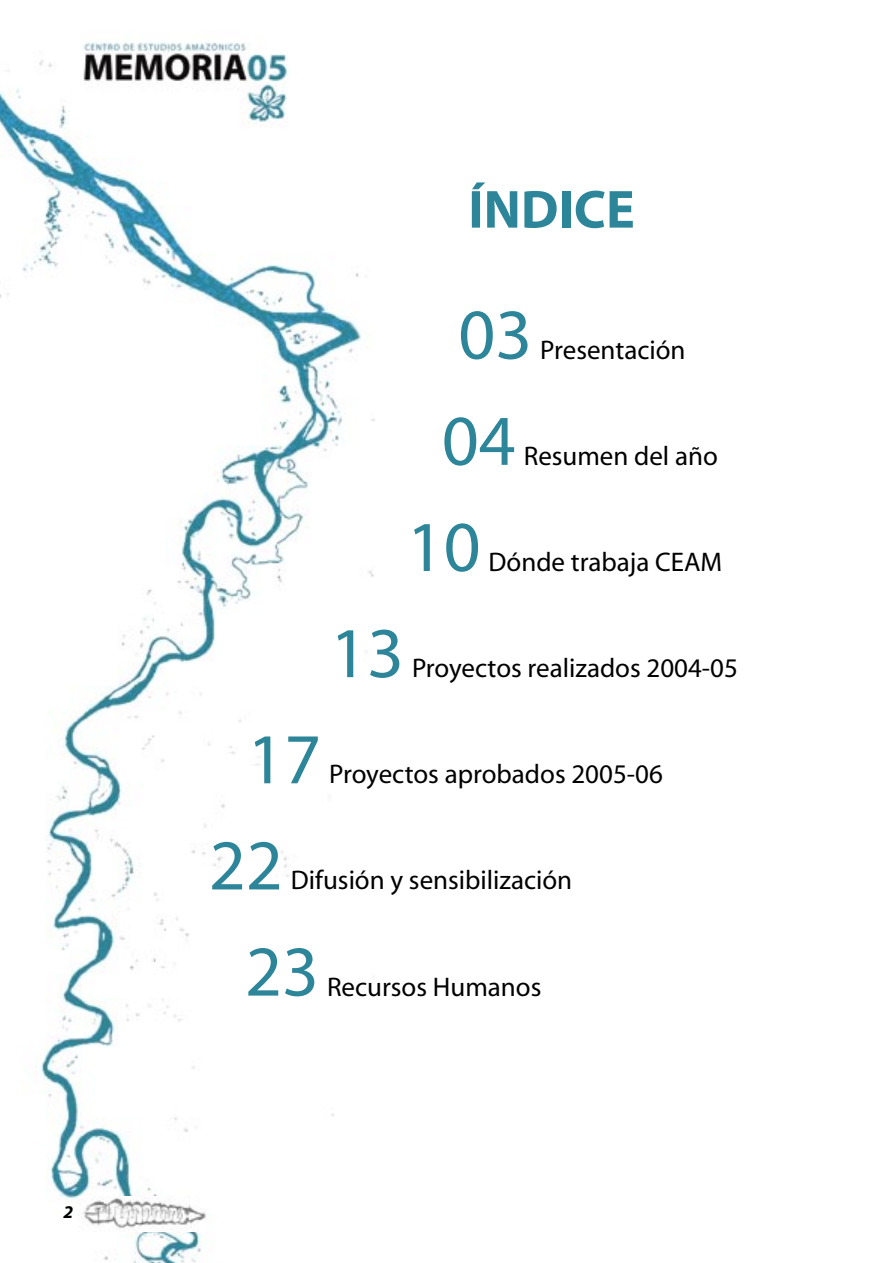
<style>
.page{position:relative;width:893px;height:1263px;background:#fff}
.page>*{position:absolute;margin:0;border:0;box-sizing:border-box;transform-origin:0 0}
.t1{font:72px "Myriad";color:#2c8598}
.t2{font:700 54px "Myriad";color:#2c8598}
.t3{font:27px "Myriad";color:#000}
.t4{font:italic 700 18px "Myriad";color:#000}
</style>
<div class="page">
<img style="left:0;top:60px;width:374px;height:1203px">
<img style="left:72px;top:42px;width:224px;height:86px">
<img style="left:79px;top:1196px;width:127px;height:36px">
<p class="t4" style="left:63px;top:1203px;width:11px">2</p>
<h2 class="t2" style="left:468px;top:182px;width:168px">ÍNDICE</h2>
<h1 class="t1" style="left:458px;top:299px;width:75px">03</h1>
<p class="t3" style="left:540px;top:336px;width:147px">Presentación</p>
<h1 class="t1" style="left:442px;top:405px;width:75px">04</h1>
<p class="t3" style="left:524px;top:442px;width:196px">Resumen del año</p>
<h1 class="t1" style="left:407px;top:511px;width:75px">10</h1>
<p class="t3" style="left:489px;top:548px;width:235px">Dónde trabaja CEAM</p>
<h1 class="t1" style="left:330px;top:617px;width:75px">13</h1>
<p class="t3" style="left:412px;top:655px;width:327px">Proyectos realizados 2004-05</p>
<h1 class="t1" style="left:247px;top:723px;width:75px">17</h1>
<p class="t3" style="left:329px;top:761px;width:335px">Proyectos aprobados 2005-06</p>
<h1 class="t1" style="left:209px;top:830px;width:75px">22</h1>
<p class="t3" style="left:291px;top:867px;width:283px">Difusión y sensibilización</p>
<h1 class="t1" style="left:245px;top:936px;width:75px">23</h1>
<p class="t3" style="left:327px;top:973px;width:216px">Recursos Humanos</p>
</div>
